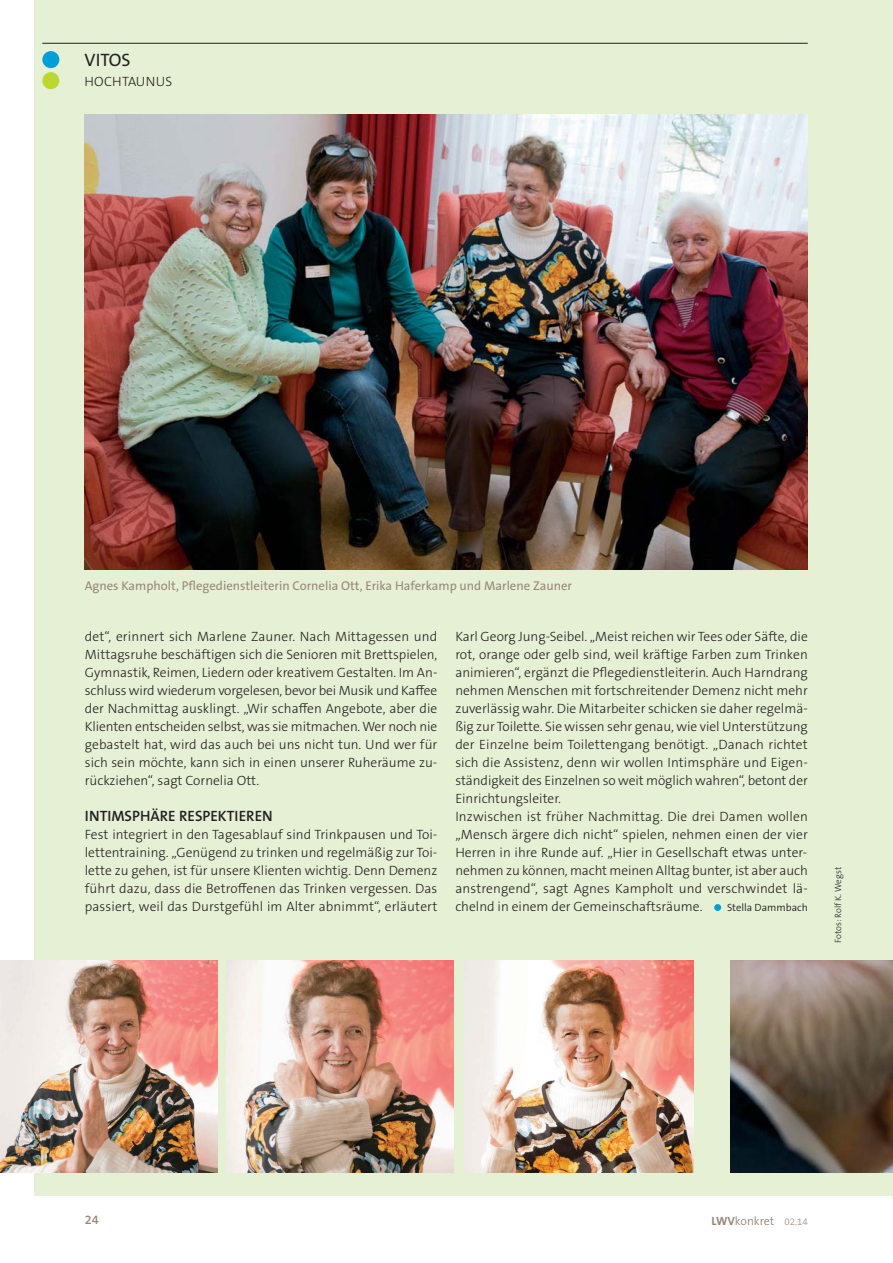
<style>
.page{position:relative;width:893px;height:1263px;background:#fff}
.page>*{position:absolute;margin:0;border:0;box-sizing:border-box;transform-origin:0 0}
.t1{font:18px "The Sans B W5 Plain";color:#231f20}
.t2{font:600 15px "The Sans B W6";color:#231f20}
.t3{font:300 13.5px/18px "The Sans B W3";color:#231f20;text-align:justify}
.t4{font:12.75px "The Sans B W5 Plain";color:#99877c}
.t5{font:600 12.75px "The Sans B W6";color:#99877c}
.t6{font:300 12px "The Sans B W4";color:#99877c}
.t7{font:300 10.5px "The Sans B W4";color:#231f20}
.t8{font:300 9px "The Sans B W3";color:#231f20}
.s1{font-family:"The Sans B W7";font-weight:700}
.s2{font-family:"The Sans B W3";font-size:9.75px}
</style>
<div class="page">
<hr style="left:892px;top:0;width:1px;height:1198px;background:#e5f0d4">
<div style="left:34px;top:0;width:858px;height:1196px;background:#e5f0d4"></div>
<hr style="left:42px;top:43px;width:766px;height:1px;background:#231f20">
<div style="left:42px;top:51px;width:17px;height:17px;background:#009fda;border-radius:50%"></div>
<div style="left:42px;top:72px;width:17px;height:17px;background:#bed730;border-radius:50%"></div>
<img style="left:85px;top:115px;width:723px;height:455px">
<img style="left:731px;top:960px;width:161px;height:213px">
<div style="left:714px;top:904px;width:7px;height:7px;background:#009fda;border-radius:50%"></div>
<img style="left:464px;top:960px;width:229px;height:213px">
<img style="left:226px;top:960px;width:228px;height:213px">
<img style="left:0;top:960px;width:217px;height:213px">
<h1 class="t1" style="left:85px;top:53px;width:48px">VITOS</h1>
<p class="t3" style="left:85px;top:74px;width:89px">HOCHTAUNUS</p>
<p class="t4" style="left:85px;top:581px;width:489px">Agnes Kampholt, Pflegedienstleiterin Cornelia Ott, Erika Haferkamp und Marlene Zauner</p>
<p class="t3" style="left:85px;top:628px;width:354px">det“, erinnert sich Marlene Zauner. Nach Mittagessen und Mittagsruhe beschäftigen sich die Senioren mit Brettspielen, Gymnastik, Reimen, Liedern oder kreativem Gestalten. Im An&shy;schluss wird wiederum vorgelesen, bevor bei Musik und Kaffee der Nachmittag ausklingt. „Wir schaffen Angebote, aber die Klienten entscheiden selbst, was sie mitmachen. Wer noch nie gebastelt hat, wird das auch bei uns nicht tun. Und wer für sich sein möchte, kann sich in einen unserer Ruheräume zu&shy;rückziehen“, sagt Cornelia Ott.</p>
<p class="t2" style="left:85px;top:810px;width:189px">INTIMSPHÄRE RESPEKTIEREN</p>
<p class="t3" style="left:85px;top:826px;width:354px">Fest integriert in den Tagesablauf sind Trinkpausen und Toi&shy;lettentraining. „Genügend zu trinken und regelmäßig zur Toi&shy;lette zu gehen, ist für unsere Klienten wichtig. Denn Demenz führt dazu, dass die Betroffenen das Trinken vergessen. Das passiert, weil das Durstgefühl im Alter abnimmt“, erläutert</p>
<p class="t3" style="left:455px;top:629px;width:354px;text-align:left">Karl Georg Jung-Seibel. „Meist reichen wir Tees oder Säfte, die rot, orange oder gelb sind, weil kräftige Farben zum Trinken animieren“, ergänzt die Pflegedienstleiterin. Auch Harndrang nehmen Menschen mit fortschreitender Demenz nicht mehr zuverlässig wahr. Die Mitarbeiter schicken sie daher regelmä&shy;ßig zur Toilette. Sie wissen sehr genau, wie viel Unterstützung der Einzelne beim Toilettengang benötigt. „Danach richtet sich die Assistenz, denn wir wollen Intimsphäre und Eigen&shy;ständigkeit des Einzelnen so weit möglich wahren“, betont der Einrichtungsleiter.<br>Inzwischen ist früher Nachmittag. Die drei Damen wollen „Mensch ärgere dich nicht“ spielen, nehmen einen der vier Herren in ihre Runde auf. „Hier in Gesellschaft etwas unter&shy;nehmen zu können, macht meinen Alltag bunter, ist aber auch anstrengend“, sagt Agnes Kampholt und verschwindet lä&shy;chelnd in einem der Gemeinschaftsräume.</p>
<p class="t7" style="left:727px;top:903px;width:82px">Stella Dammbach</p>
<p class="t8" style="left:834px;top:943px;width:77px;rotate:-90deg">Fotos: Rolf K. Wegst</p>
<p class="t5" style="left:85px;top:1215px;width:16px">24</p>
<p class="t6" style="left:711px;top:1216px;width:98px"><span class="s1">LWV</span>konkret <span class="s2">02.14</span></p>
</div>
